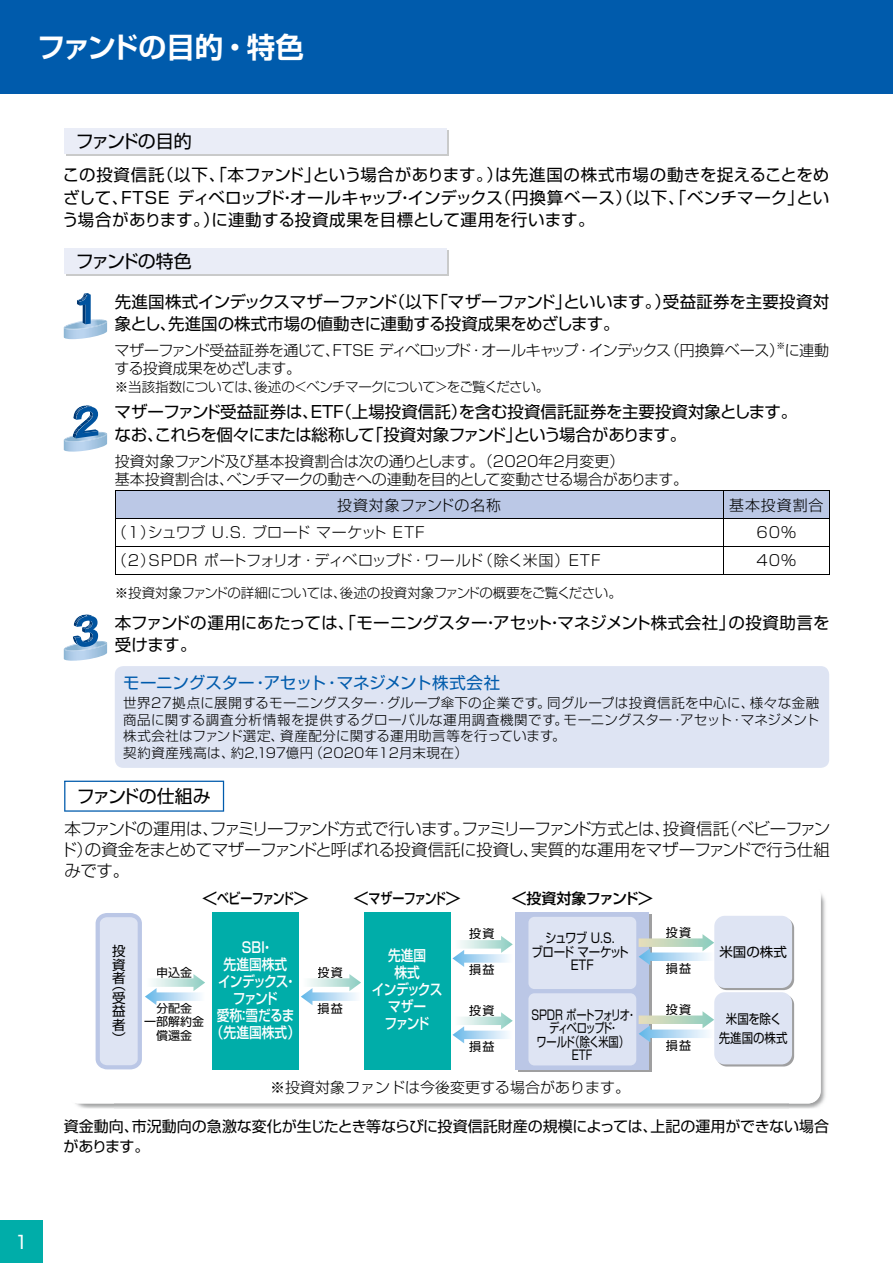
<style>
.page{position:relative;width:893px;height:1263px;background:#fff}
.page>*{position:absolute;margin:0;border:0;box-sizing:border-box;transform-origin:0 0}
.t1{font:700 28.5px "Shin Go Pr 6 N De";letter-spacing:-.025em;color:#fff}
.t2{font:18px "Shin Go Pr 6 N";letter-spacing:-.085em;color:#000}
.t3{font:18px "Shin Go Pr 6 N";letter-spacing:-.045em;color:#000}
.t4{font:18px "Shin Go Pr 6 N";color:#fff}
.t5{font:16.5px/22.5px "Shin Go Pr 6 N";letter-spacing:-.005em;color:#000}
.t6{font:300 16.5px/21px "Shin Go Pr 6 N";letter-spacing:-.03em;color:#000;text-align:justify}
.t7{font:16.5px "Shin Go Pr 6 N";letter-spacing:-.015em;color:#005bac}
.t8{font:300 15px/18px "Shin Go Pr 6 N";letter-spacing:-.025em;color:#000}
.t9{font:15px/19.5px "Shin Go Pr 6 N";letter-spacing:-.005em;color:#000}
.t10{font:300 15px "Shin Go Pr 6 N";letter-spacing:-.055em;color:#000}
.t11{font:300 15px "Shin Go Pr 6 N";letter-spacing:-.005em;color:#000}
.t12{font:300 15px "Shin Go Pr 6 N";letter-spacing:-.05em;color:#000}
.t13{font:300 15px "Shin Go Pr 6 N";letter-spacing:.035em;color:#000}
.t14{font:500 14.85px/17.1px "Shin Go Pr 6 N";letter-spacing:-.01em;color:#fff;text-align:center;scale:.86 1}
.t15{font:300 14.85px "Shin Go Pr 6 N";color:#000}
.t16{font:500 14.85px/17.1px "Shin Go Pr 6 N";letter-spacing:-.06em;color:#fff;text-align:center;scale:.86 1}
.t17{font:500 14.85px "Shin Go Pr 6 N";letter-spacing:-.06em;color:#000}
.t18{font:500 14.85px "Shin Go Pr 6 N";letter-spacing:-.085em;color:#000}
.t19{font:500 14.85px "Shin Go Pr 6 N";letter-spacing:-.08em;color:#000}
.t20{font:300 13.5px/16.5px "Shin Go Pr 6 N";letter-spacing:.025em;color:#000}
.t21{font:300 13.5px "Shin Go Pr 6 N";letter-spacing:-.035em;color:#000}
.t22{font:13.35px/13.4px "Shin Go Pr 6 N";letter-spacing:-.075em;color:#000;text-align:center;scale:.77 1}
.t23{font:13.35px/13.4px "Shin Go Pr 6 N";letter-spacing:-.06em;color:#000;text-align:center;scale:.86 1}
.t24{font:13.35px/13.4px "Shin Go Pr 6 N";letter-spacing:-.03em;color:#000;text-align:justify}
.t25{font:13.35px/19.5px "Shin Go Pr 6 N";color:#000;text-align:center;scale:.86 1}
.t26{font:11.85px "Shin Go Pr 6 N";letter-spacing:.05em;color:#000}
.t27{font:11.85px/14px "Shin Go Pr 6 N";color:#000;text-align:center}
.t28{font:300 8.7px "Shin Go Pr 6 N";color:#000}
</style>
<div class="page">
<div style="left:0;top:0;width:893px;height:94px;background:#005bac"></div>
<div style="left:0;top:1220px;width:43px;height:43px;background:#00ada9"></div>
<svg style="left:115px;top:491px;width:715px;height:83px"></svg>
<hr style="left:115px;top:574px;width:608px;height:1px;background:#000">
<hr style="left:723px;top:574px;width:107px;height:1px;background:#000">
<img style="left:64px;top:330px;width:43px;height:9px">
<img style="left:85px;top:319px;width:22px;height:11px">
<img style="left:64px;top:329px;width:21px;height:1px">
<img style="left:64px;top:320px;width:42px;height:9px">
<svg style="left:77px;top:293px;width:14px;height:31px"></svg>
<img style="left:64px;top:432px;width:43px;height:10px">
<img style="left:89px;top:433px;width:17px;height:8px">
<img style="left:64px;top:433px;width:25px;height:8px">
<svg style="left:73px;top:405px;width:25px;height:33px"></svg>
<div style="left:66px;top:130px;width:383px;height:26px;background:#c9caca"></div>
<div style="left:64px;top:128px;width:382px;height:26px;background:#eaedf7"></div>
<div style="left:66px;top:250px;width:383px;height:26px;background:#c9caca"></div>
<div style="left:64px;top:248px;width:382px;height:26px;background:#eaedf7"></div>
<img style="left:75px;top:1103px;width:40px;height:5px">
<img style="left:789px;top:894px;width:37px;height:214px">
<svg style="left:95px;top:894px;width:726px;height:209px"></svg>
<div style="left:272px;top:1081px;width:349px;height:14px;background:#fff"></div>
<div style="left:318px;top:966px;width:24px;height:12px;background:#fff"></div>
<svg style="left:301px;top:974px;width:60px;height:31px"></svg>
<div style="left:318px;top:1002px;width:25px;height:12px;background:#fff"></div>
<div style="left:212px;top:912px;width:87px;height:158px;background:#00ada9"></div>
<div style="left:518px;top:915px;width:133px;height:157px;background:#9f9fa0"></div>
<div style="left:516px;top:912px;width:133px;height:158px;background:#bbc7e6"></div>
<div style="left:512px;top:892px;width:14px;height:14px;background:#fff"></div>
<div style="left:527px;top:892px;width:111px;height:14px;background:#fff"></div>
<div style="left:639px;top:892px;width:14px;height:14px;background:#fff"></div>
<div style="left:354px;top:892px;width:14px;height:14px;background:#fff"></div>
<div style="left:369px;top:891px;width:76px;height:14px;background:#fff"></div>
<div style="left:446px;top:892px;width:14px;height:14px;background:#fff"></div>
<div style="left:203px;top:892px;width:14px;height:14px;background:#fff"></div>
<div style="left:218px;top:892px;width:75px;height:13px;background:#fff"></div>
<div style="left:294px;top:892px;width:14px;height:14px;background:#fff"></div>
<div style="left:528px;top:917px;width:108px;height:72px;background:#dee4f3;border-radius:6px"></div>
<div style="left:528px;top:993px;width:108px;height:72px;background:#dee4f3;border-radius:6px"></div>
<div style="left:666px;top:927px;width:25px;height:11px;background:#fff"></div>
<svg style="left:639px;top:934px;width:75px;height:31px"></svg>
<div style="left:666px;top:962px;width:25px;height:12px;background:#fff"></div>
<div style="left:716px;top:918px;width:78px;height:72px;background:#9f9fa0;border-radius:11px"></div>
<div style="left:714px;top:916px;width:78px;height:72px;background:#dee4f3;border-radius:11px"></div>
<div style="left:666px;top:1004px;width:25px;height:11px;background:#fff"></div>
<svg style="left:639px;top:1011px;width:75px;height:31px"></svg>
<div style="left:666px;top:1040px;width:25px;height:11px;background:#fff"></div>
<svg style="left:716px;top:994px;width:78px;height:72px"></svg>
<div style="left:714px;top:992px;width:78px;height:72px;background:#dee4f3;border-radius:11px"></div>
<svg style="left:96px;top:913px;width:109px;height:156px"></svg>
<div style="left:145px;top:1016px;width:59px;height:11px;background:#fff"></div>
<div style="left:157px;top:1030px;width:35px;height:11px;background:#fff"></div>
<div style="left:470px;top:1005px;width:24px;height:11px;background:#fff"></div>
<svg style="left:452px;top:1012px;width:61px;height:31px"></svg>
<div style="left:470px;top:1041px;width:24px;height:11px;background:#fff"></div>
<div style="left:470px;top:928px;width:24px;height:11px;background:#fff"></div>
<svg style="left:452px;top:936px;width:61px;height:31px"></svg>
<div style="left:470px;top:964px;width:24px;height:11px;background:#fff"></div>
<div style="left:364px;top:912px;width:86px;height:158px;background:#00ada9"></div>
<svg style="left:64px;top:781px;width:160px;height:31px"></svg>
<img style="left:64px;top:651px;width:43px;height:10px">
<img style="left:64px;top:641px;width:43px;height:10px">
<img style="left:65px;top:642px;width:41px;height:8px">
<svg style="left:68px;top:614px;width:30px;height:37px"></svg>
<div style="left:115px;top:666px;width:714px;height:102px;background:#dee4f3;border-radius:9px"></div>
<h1 class="t1" style="left:37px;top:23px;width:268px">ファンドの目的・特色</h1>
<p class="t2" style="left:76px;top:126px;width:117px">ファンドの目的</p>
<p class="t5" style="left:62px;top:162px;width:769px;text-align:justify">この投資信託（以下、「本ファンド」という場合があります。）は先進国の株式市場の動きを捉えることをめざして、ＦＴＳＥ ディベロップド・オールキャップ・インデックス（円換算ベース）（以下、「ベンチマーク」という場合があります。）に連動する投資成果を目標として運用を行います。</p>
<p class="t2" style="left:76px;top:246px;width:117px">ファンドの特色</p>
<p class="t5" style="left:115px;top:289px;width:716px">先進国株式インデックスマザーファンド（以下「マザーファンド」といいます。）受益証券を主要投資対象とし、先進国の株式市場の値動きに連動する投資成果をめざします。</p>
<p class="t10" style="left:115px;top:338px;width:716px">マザーファンド受益証券を通じて、ＦＴＳＥ ディベロップド・オールキャップ・インデックス（円換算ベース）に連動</p>
<p class="t28" style="left:776px;top:338px;width:10px">※</p>
<p class="t12" style="left:115px;top:356px;width:188px">する投資成果をめざします。</p>
<p class="t21" style="left:115px;top:376px;width:436px">※当該指数については、後述の＜ベンチマークについて＞をご覧ください。</p>
<p class="t5" style="left:115px;top:400px;width:684px">マザーファンド受益証券は、ETF（上場投資信託）を含む投資信託証券を主要投資対象とします。なお、これらを個々にまたは総称して「投資対象ファンド」という場合があります。</p>
<p class="t8" style="left:115px;top:451px;width:575px">投資対象ファンド及び基本投資割合は次の通りとします。（2020年2月変更）<br>基本投資割合は、ベンチマークの動きへの連動を目的として変動させる場合があります。</p>
<p class="t13" style="left:337px;top:492px;width:166px">投資対象ファンドの名称</p>
<p class="t8" style="left:729px;top:494px;width:96px">基本投資割合</p>
<p class="t11" style="left:112px;top:520px;width:314px">（1）シュワブ U.S. ブロード マーケット ETF</p>
<p class="t8" style="left:757px;top:522px;width:41px">60%</p>
<p class="t8" style="left:112px;top:550px;width:490px">（2）SPDR ポートフォリオ・ディベロップド・ワールド（除く米国）ETF</p>
<p class="t8" style="left:757px;top:550px;width:41px">40%</p>
<p class="t21" style="left:115px;top:582px;width:509px">※投資対象ファンドの詳細については、後述の投資対象ファンドの概要をご覧ください。</p>
<p class="t5" style="left:115px;top:610px;width:716px">本ファンドの運用にあたっては、「モーニングスター・アセット・マネジメント株式会社」の投資助言を受けます。</p>
<p class="t7" style="left:123px;top:669px;width:379px">モーニングスター・アセット・マネジメント株式会社</p>
<p class="t20" style="left:123px;top:694px;width:698px">世界27拠点に展開するモーニングスター・グループ傘下の企業です。同グループは投資信託を中心に、様々な金融商品に関する調査分析情報を提供するグローバルな運用調査機関です。モーニングスター・アセット・マネジメント株式会社はファンド選定、資産配分に関する運用助言等を行っています。<br>契約資産残高は、約2,197億円（2020年12月末現在）</p>
<p class="t3" style="left:77px;top:781px;width:135px">ファンドの仕組み</p>
<p class="t6" style="left:61px;top:816px;width:771px">本ファンドの運用は、ファミリーファンド方式で行います。ファミリーファンド方式とは、投資信託（ベビーファンド）の資金をまとめてマザーファンドと呼ばれる投資信託に投資し、実質的な運用をマザーファンドで行う仕組みです。</p>
<p class="t24" style="left:112px;top:943px;width:15px">投資者</p>
<p class="t24" style="left:112px;top:977px;width:15px">（受益者）</p>
<p class="t18" style="left:202px;top:886px;width:108px">〈ベビーファンド〉</p>
<p class="t19" style="left:354px;top:886px;width:109px">〈マザーファンド〉</p>
<p class="t17" style="left:511px;top:886px;width:143px">〈投資対象ファンド〉</p>
<p class="t23" style="left:532px;top:931px;width:115px">シュワブ U.S.<br>ブロード マーケット<br>ETF</p>
<p class="t26" style="left:666px;top:922px;width:27px">投資</p>
<p class="t26" style="left:469px;top:924px;width:27px">投資</p>
<p class="t26" style="left:469px;top:960px;width:27px">損益</p>
<p class="t14" style="left:211px;top:938px;width:105px">SBI・<br>先進国株式<br>インデックス・ファンド<br>愛称：雪だるま（先進国株式）</p>
<p class="t16" style="left:372px;top:946px;width:84px">先進国<br>株式<br>インデックスマザー<br>ファンド</p>
<p class="t26" style="left:666px;top:958px;width:27px">損益</p>
<p class="t26" style="left:156px;top:962px;width:37px">申込金</p>
<p class="t27" style="left:144px;top:1000px;width:61px">分配金<br>一部解約金償還金</p>
<p class="t26" style="left:469px;top:1000px;width:27px">投資</p>
<p class="t26" style="left:469px;top:1036px;width:27px">損益</p>
<p class="t26" style="left:318px;top:962px;width:27px">投資</p>
<p class="t26" style="left:318px;top:998px;width:27px">損益</p>
<p class="t26" style="left:666px;top:999px;width:27px">投資</p>
<p class="t26" style="left:666px;top:1035px;width:27px">損益</p>
<p class="t22" style="left:531px;top:1007px;width:138px">SPDR ポートフォリオ・ディベロップド・<br>ワールド（除く米国）<br>ETF</p>
<p class="t15" style="left:270px;top:1075px;width:361px">※投資対象ファンドは今後変更する場合があります。</p>
<p class="t24" style="left:719px;top:944px;width:69px">米国の株式</p>
<p class="t25" style="left:719px;top:1008px;width:82px">米国を除く先進国の株式</p>
<p class="t9" style="left:64px;top:1115px;width:767px">資金動向、市況動向の急激な変化が生じたとき等ならびに投資信託財産の規模によっては、上記の運用ができない場合があります。</p>
<p class="t4" style="left:14px;top:1227px;width:15px">1</p>
</div>
